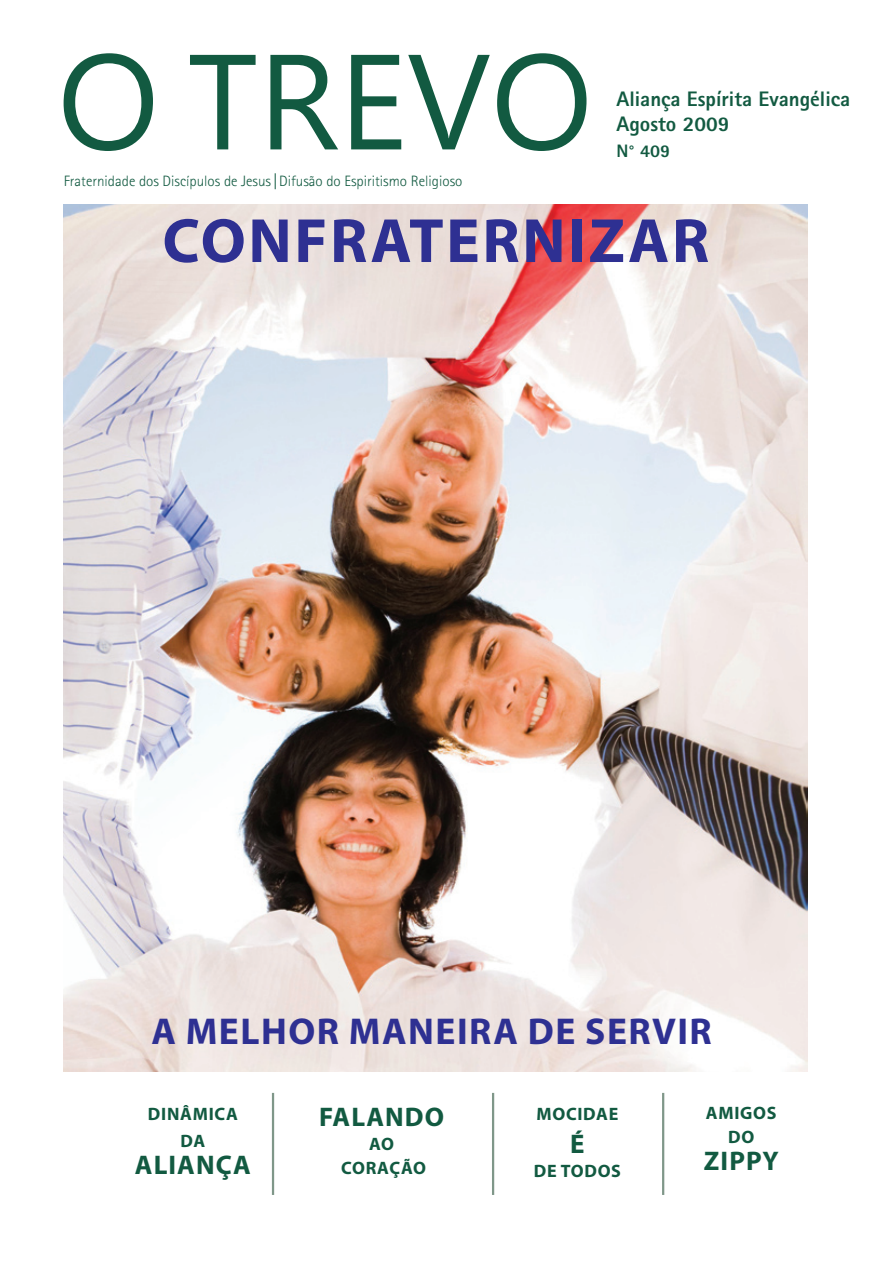
<style>
.page{position:relative;width:893px;height:1263px;background:#fff}
.page>*{position:absolute;margin:0;border:0;box-sizing:border-box;transform-origin:0 0}
.t1{font:135px "Leelawadee";color:#125a41}
.t2{font:700 63px "Myriad Pro";letter-spacing:.04em;color:#2e3092}
.t3{font:700 37.5px "Myriad Pro";letter-spacing:.04em;color:#2e3092}
.t4{font:700 27px "Myriad Pro";letter-spacing:.04em;color:#125a41}
.t5{font:800 21px/25.5px "Rotis Sans Serif";color:#125a41}
.t6{font:700 18px/24px "Myriad Pro";letter-spacing:.04em;color:#125a41;text-align:center}
.t7{font:800 18px "Rotis Sans Serif";color:#125a41}
.t8{font:300 15px "Rotis Sans Serif";color:#125a41}
</style>
<div class="page">
<img style="left:64px;top:204px;width:744px;height:867px">
<svg style="left:275px;top:173px;width:1px;height:16px"></svg>
<hr style="left:272px;top:1093px;width:2px;height:102px;background:#7f9789">
<hr style="left:492px;top:1093px;width:2px;height:102px;background:#7f9789">
<hr style="left:662px;top:1093px;width:2px;height:102px;background:#7f9789">
<h1 class="t1" style="left:57px;top:24px;width:537px">O TREVO</h1>
<p class="t8" style="left:64px;top:172px;width:400px">Fraternidade dos Discípulos de Jesus Difusão do Espiritismo Religioso</p>
<h3 class="t5" style="left:617px;top:86px;width:235px">Aliança Espírita Evangélica<br>Agosto 2009</h3>
<p class="t7" style="left:617px;top:139px;width:55px">N° 409</p>
<h2 class="t2" style="left:162px;top:200px;width:548px">CONFRATERNIZAR</h2>
<h3 class="t3" style="left:151px;top:1007px;width:562px">A MELHOR MANEIRA DE SERVIR</h3>
<p class="t6" style="left:148px;top:1100px;width:91px;line-height:27px">DINÂMICA<br>DA</p>
<h3 class="t4" style="left:135px;top:1147px;width:118px">ALIANÇA</h3>
<h3 class="t4" style="left:319px;top:1099px;width:127px">FALANDO</h3>
<p class="t6" style="left:341px;top:1131px;width:86px">AO<br>CORAÇÃO</p>
<p class="t6" style="left:536px;top:1101px;width:83px">MOCIDAE</p>
<h3 class="t4" style="left:570px;top:1126px;width:16px">É</h3>
<p class="t6" style="left:534px;top:1158px;width:89px">DE TODOS</p>
<p class="t6" style="left:706px;top:1100px;width:72px">AMIGOS<br>DO</p>
<h3 class="t4" style="left:704px;top:1143px;width:76px">ZIPPY</h3>
</div>
